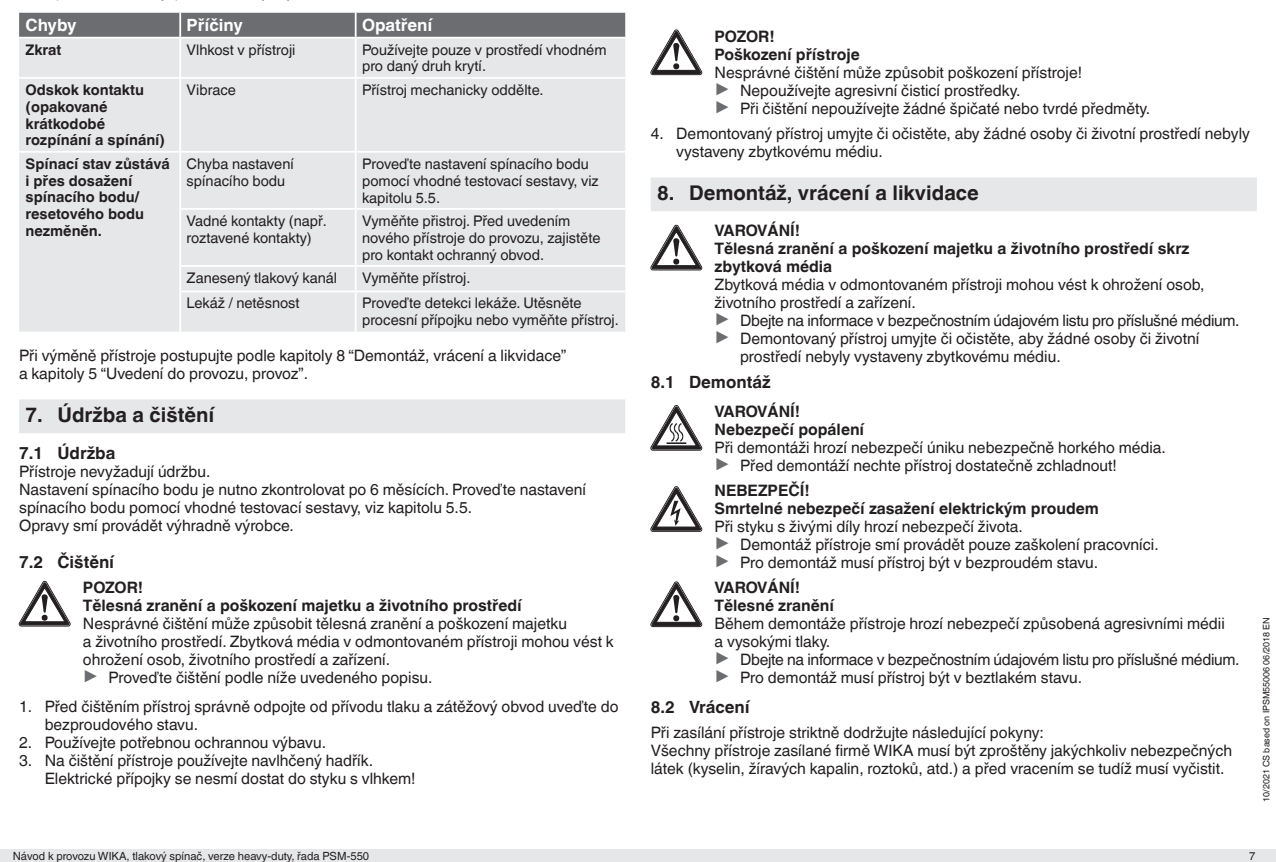
<style>
.page{position:relative;width:1276px;height:862px;background:#fff}
.page>*{position:absolute;margin:0;border:0;box-sizing:border-box;transform-origin:0 0}
.t1{font:700 20.25px "Helvetica World";color:#231f20}
.t2{font:700 16.88px "Helvetica World";color:#231f20}
.t3{font:700 16.88px "Helvetica World";color:#fff}
.t4{font:15.75px/18px "Helvetica World";color:#231f20}
.t5{font:700 15.75px/18px "Helvetica World";color:#231f20}
.t6{font:15.75px "Helvetica World";letter-spacing:-.02em;color:#231f20}
.t7{font:14.62px/16.9px "Helvetica World";color:#231f20}
.t8{font:700 14.62px/16.9px "Helvetica World";color:#231f20}
.t9{font:11.25px "Helvetica World";color:#231f20}
.t10{font:9px "Helvetica World";color:#231f20}
.s1{font-size:20.03px;color:#6c6d70}
</style>
<div class="page">
<div style="left:0;top:848px;width:1276px;height:13px;background:#e6e7e9"></div>
<div style="left:19px;top:399px;width:606px;height:34px;background:#e6e7e9"></div>
<div style="left:19px;top:39px;width:606px;height:292px;background:#e6e7e9"></div>
<hr style="left:19px;top:151px;width:161px;height:2px;background:#fff">
<hr style="left:179px;top:153px;width:2px;height:55px;background:#fff">
<hr style="left:179px;top:210px;width:2px;height:55px;background:#fff">
<hr style="left:179px;top:267px;width:2px;height:23px;background:#fff">
<hr style="left:179px;top:292px;width:2px;height:39px;background:#fff">
<hr style="left:19px;top:77px;width:161px;height:2px;background:#fff">
<svg style="left:19px;top:13px;width:606px;height:25px;background:#717275"></svg>
<hr style="left:356px;top:37px;width:269px;height:2px;background:#fff">
<hr style="left:179px;top:39px;width:2px;height:38px;background:#fff">
<hr style="left:355px;top:39px;width:1px;height:38px;background:#fff">
<hr style="left:180px;top:77px;width:176px;height:2px;background:#fff">
<hr style="left:179px;top:79px;width:2px;height:72px;background:#fff">
<hr style="left:356px;top:77px;width:269px;height:2px;background:#fff">
<hr style="left:355px;top:79px;width:1px;height:72px;background:#fff">
<hr style="left:180px;top:151px;width:176px;height:2px;background:#fff">
<hr style="left:356px;top:151px;width:269px;height:2px;background:#fff">
<hr style="left:355px;top:153px;width:1px;height:55px;background:#fff">
<hr style="left:179px;top:208px;width:177px;height:2px;background:#fff">
<hr style="left:356px;top:208px;width:269px;height:2px;background:#fff">
<hr style="left:355px;top:210px;width:1px;height:55px;background:#fff">
<hr style="left:179px;top:265px;width:177px;height:2px;background:#fff">
<hr style="left:356px;top:265px;width:269px;height:2px;background:#fff">
<svg style="left:355px;top:267px;width:1px;height:23px"></svg>
<hr style="left:179px;top:290px;width:177px;height:2px;background:#fff">
<hr style="left:356px;top:290px;width:269px;height:2px;background:#fff">
<hr style="left:355px;top:292px;width:1px;height:39px;background:#fff">
<svg style="left:19px;top:581px;width:51px;height:44px"></svg>
<div style="left:651px;top:177px;width:605px;height:34px;background:#e6e7e9"></div>
<svg style="left:651px;top:30px;width:51px;height:45px"></svg>
<svg style="left:651px;top:225px;width:51px;height:45px"></svg>
<svg style="left:651px;top:405px;width:51px;height:45px"></svg>
<svg style="left:651px;top:486px;width:51px;height:45px"></svg>
<svg style="left:651px;top:581px;width:51px;height:45px"></svg>
<p class="t3" style="left:26px;top:16px;width:53px">Chyby</p>
<p class="t3" style="left:187px;top:16px;width:58px">Příčiny</p>
<p class="t3" style="left:362px;top:16px;width:72px">Opatření</p>
<p class="t8" style="left:26px;top:41px;width:37px">Zkrat</p>
<p class="t7" style="left:187px;top:41px;width:110px">Vlhkost v přístroji</p>
<p class="t7" style="left:362px;top:41px;width:246px">Používejte pouze v prostředí vhodném pro daný druh krytí.</p>
<p class="t8" style="left:26px;top:81px;width:141px">Odskok kontaktu (opakované krátkodobé rozpínání a spínání)</p>
<p class="t7" style="left:187px;top:81px;width:51px">Vibrace</p>
<p class="t7" style="left:362px;top:81px;width:183px">Přístroj mechanicky oddělte.</p>
<p class="t8" style="left:26px;top:155px;width:146px">Spínací stav zůstává i přes dosažení spínacího bodu/ resetového bodu nezměněn.</p>
<p class="t7" style="left:187px;top:155px;width:109px">Chyba nastavení spínacího bodu</p>
<p class="t7" style="left:362px;top:155px;width:238px">Proveďte nastavení spínacího bodu pomocí vhodné testovací sestavy, viz kapitolu 5.5.</p>
<p class="t7" style="left:187px;top:212px;width:142px">Vadné kontakty (např. roztavené kontakty)</p>
<p class="t7" style="left:362px;top:212px;width:240px">Vyměňte přistroj. Před uvedením nového přístroje do provozu, zajistěte pro kontakt ochranný obvod.</p>
<p class="t7" style="left:187px;top:269px;width:152px">Zanesený tlakový kanál</p>
<p class="t7" style="left:362px;top:269px;width:110px">Vyměňte přístroj.</p>
<p class="t7" style="left:187px;top:295px;width:114px">Lekáž / netěsnost</p>
<p class="t7" style="left:362px;top:295px;width:258px">Proveďte detekci lekáže. Utěsněte procesní přípojku nebo vyměňte přístroj.</p>
<p class="t4" style="left:19px;top:346px;width:549px">Při výměně přístroje postupujte podle kapitoly 8 “Demontáž, vrácení a likvidace” a kapitoly 5 “Uvedení do provozu, provoz”.</p>
<p class="t1" style="left:26px;top:402px;width:190px">7. Údržba a čištění</p>
<p class="t2" style="left:19px;top:443px;width:98px">7.1 Údržba</p>
<p class="t4" style="left:19px;top:462px;width:568px">Přístroje nevyžadují údržbu.<br>Nastavení spínacího bodu je nutno zkontrolovat po 6 měsících. Proveďte nastavení spínacího bodu pomocí vhodné testovací sestavy, viz kapitolu 5.5.<br>Opravy smí provádět výhradně výrobce.</p>
<p class="t2" style="left:19px;top:552px;width:97px">7.2 Čištění</p>
<p class="t5" style="left:83px;top:578px;width:440px">POZOR!<br>Tělesná zranění a poškození majetku a životního prostředí</p>
<p class="t4" style="left:83px;top:614px;width:532px">Nesprávné čištění může způsobit tělesná zranění a poškození majetku<br>a životního prostředí. Zbytková média v odmontovaném přístroji mohou vést k ohrožení osob, životního prostředí a zařízení.<br><span class="s1">▶</span> Proveďte čištění podle níže uvedeného popisu.</p>
<p class="t4" style="left:45px;top:697px;width:575px;text-indent:-26px">1. Před čištěním přístroj správně odpojte od přívodu tlaku a zátěžový obvod uveďte do bezproudového stavu.</p>
<p class="t4" style="left:19px;top:733px;width:308px">2. Používejte potřebnou ochrannou výbavu.</p>
<p class="t4" style="left:45px;top:751px;width:372px;text-indent:-26px">3. Na čištění přístroje používejte navlhčený hadřík.<br>Elektrické přípojky se nesmí dostat do styku s vlhkem!</p>
<p class="t9" style="left:13px;top:848px;width:358px">Návod k provozu WIKA, tlakový spínač, verze heavy-duty, řada PSM-550</p>
<p class="t5" style="left:714px;top:28px;width:147px">POZOR!<br>Poškození přístroje</p>
<p class="t4" style="left:714px;top:64px;width:437px">Nesprávné čištění může způsobit poškození přístroje!<br><span class="s1">▶</span> Nepoužívejte agresivní čisticí prostředky.<br><span class="s1">▶</span> Při čištění nepoužívejte žádné špičaté nebo tvrdé předměty.</p>
<p class="t4" style="left:676px;top:124px;width:575px;text-indent:-26px">4. Demontovaný přístroj umyjte či očistěte, aby žádné osoby či životní prostředí nebyly vystaveny zbytkovému médiu.</p>
<p class="t1" style="left:657px;top:181px;width:323px">8. Demontáž, vrácení a likvidace</p>
<p class="t5" style="left:714px;top:221px;width:476px">VAROVÁNÍ!<br>Tělesná zranění a poškození majetku a životního prostředí skrz zbytková média</p>
<p class="t4" style="left:714px;top:275px;width:491px">Zbytková média v odmontovaném přístroji mohou vést k ohrožení osob,</p>
<p class="t4" style="left:714px;top:293px;width:203px">životního prostředí a zařízení.</p>
<p class="t6" style="left:714px;top:311px;width:526px"><span class="s1">▶</span> Dbejte na informace v bezpečnostním údajovém listu pro příslušné médium.</p>
<p class="t4" style="left:714px;top:329px;width:486px"><span class="s1">▶</span> Demontovaný přístroj umyjte či očistěte, aby žádné osoby či životní</p>
<p class="t4" style="left:740px;top:347px;width:322px">prostředí nebyly vystaveny zbytkovému médiu.</p>
<p class="t2" style="left:651px;top:372px;width:121px">8.1 Demontáž</p>
<p class="t5" style="left:714px;top:402px;width:151px">VAROVÁNÍ!<br>Nebezpečí popálení</p>
<p class="t4" style="left:714px;top:438px;width:453px">Při demontáži hrozí nebezpečí úniku nebezpečně horkého média. <span class="s1">▶</span> Před demontáží nechte přístroj dostatečně zchladnout!</p>
<p class="t5" style="left:714px;top:481px;width:386px">NEBEZPEČÍ!<br>Smrtelné nebezpečí zasažení elektrickým proudem</p>
<p class="t4" style="left:714px;top:517px;width:446px">Při styku s živými díly hrozí nebezpečí života.<br><span class="s1">▶</span> Demontáž přístroje smí provádět pouze zaškolení pracovníci. <span class="s1">▶</span> Pro demontáž musí přístroj být v bezproudém stavu.</p>
<p class="t5" style="left:714px;top:578px;width:121px">VAROVÁNÍ!<br>Tělesné zranění</p>
<p class="t4" style="left:714px;top:614px;width:526px">Během demontáže přístroje hrozí nebezpečí způsobená agresivními médii<br>a vysokými tlaky.<br><span class="s1">▶</span> Dbejte na informace v bezpečnostním údajovém listu pro příslušné médium. <span class="s1">▶</span> Pro demontáž musí přístroj být v beztlakém stavu.</p>
<p class="t2" style="left:651px;top:697px;width:101px">8.2 Vrácení</p>
<p class="t4" style="left:651px;top:723px;width:583px">Při zasílání přístroje striktně dodržujte následující pokyny:<br>Všechny přístroje zasílané firmě WIKA musí být zproštěny jakýchkoliv nebezpečných látek (kyselin, žíravých kapalin, roztoků, atd.) a před vracením se tudíž musí vyčistit.</p>
<p class="t10" style="left:1261px;top:801px;width:186px;rotate:-90deg">10/2021 CS based on IPSM55006 06/2018 EN</p>
<p class="t9" style="left:1249px;top:848px;width:8px">7</p>
</div>
